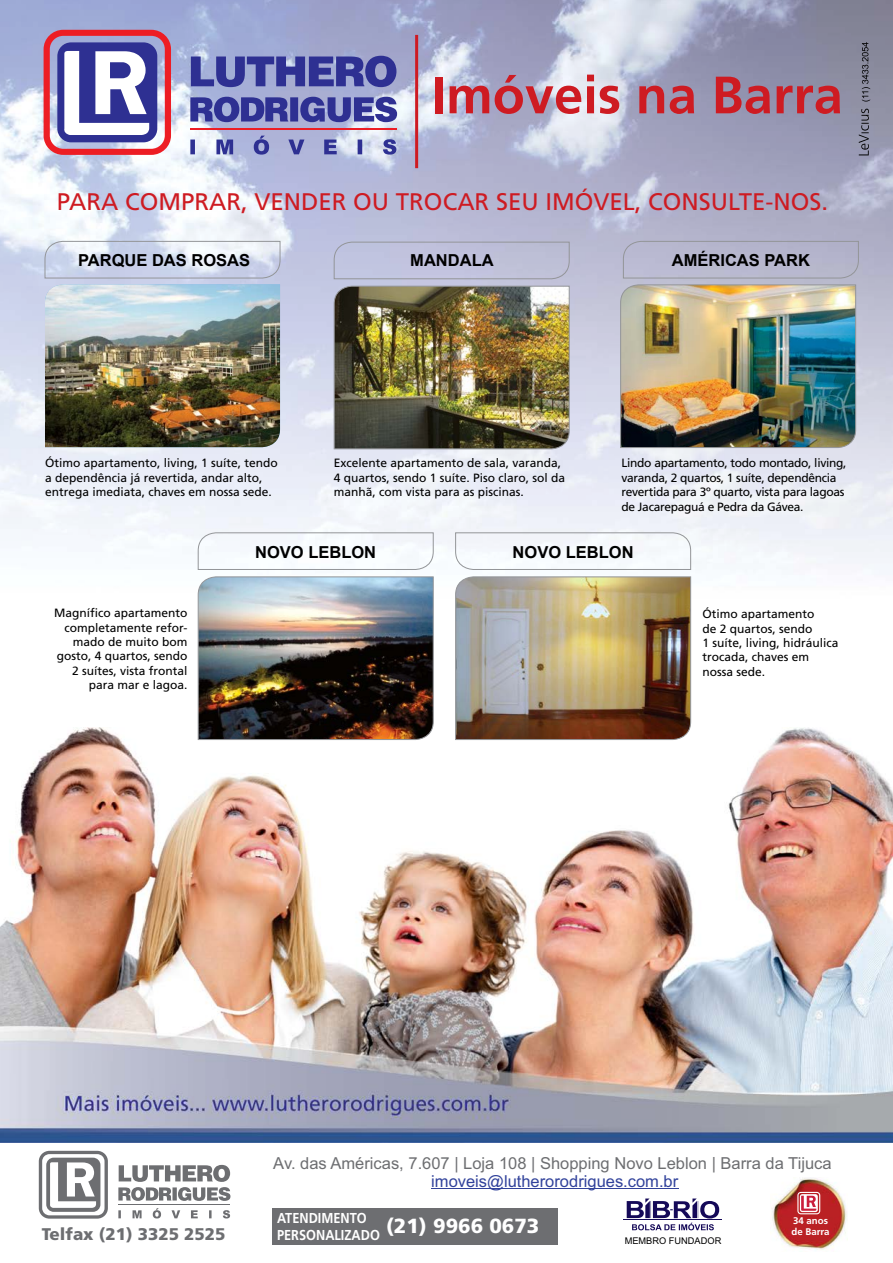
<style>
.page{position:relative;width:893px;height:1263px;background:#fff}
.page>*{position:absolute;margin:0;border:0;box-sizing:border-box;transform-origin:0 0}
.t1{font:700 52.5px "Frutiger";color:#ce1b22}
.t2{font:24px "Frutiger 55 Roman";color:#ce1b22}
.t3{font:900 16.95px "Frutiger";color:#6d6e71}
.t4{font:16.5px "Arial";color:#6d6e71}
.t5{font:700 16.5px "Arial";color:#000}
.t6{font:16.5px "Arial";color:#31429b}
.t7{font:700 14.4px/16.6px "Frutiger";color:#fff;scale:.89 1}
.t8{font:12px/14.4px "Frutiger 55 Roman";color:#000}
.t9{font:12px/14.4px "Frutiger 55 Roman";letter-spacing:-.025em;color:#000}
.t10{font:700 9.75px/11.2px "Frutiger";color:#fff}
.t11{font:9.3px "Arial";color:#000}
</style>
<div class="page">
<img style="left:0;top:727px;width:893px;height:415px">
<img style="left:0;top:0;width:893px;height:610px">
<div style="left:57px;top:42px;width:100px;height:100px;background:#2e3092;border-radius:14px"></div>
<div style="left:44px;top:30px;width:127px;height:125px;border:6px solid #ed1d24;border-radius:17px"></div>
<svg style="left:64px;top:51px;width:85px;height:84px"></svg>
<svg style="left:190px;top:56px;width:207px;height:66px;background:#666ab1"></svg>
<hr style="left:190px;top:128px;width:206px;height:1px;background:#ed1d24">
<svg style="left:190px;top:136px;width:206px;height:19px;background:#a3a9d2"></svg>
<hr style="left:415px;top:35px;width:3px;height:133px;background:#ce1b22">
<img style="left:771px;top:1178px;width:76px;height:72px">
<svg style="left:797px;top:1192px;width:23px;height:22px"></svg>
<hr style="left:431px;top:1188px;width:247px;height:1px;background:#31429b">
<svg style="left:39px;top:1151px;width:69px;height:67px"></svg>
<svg style="left:118px;top:1165px;width:112px;height:36px"></svg>
<hr style="left:118px;top:1204px;width:112px;height:1px;background:#6d6e71">
<svg style="left:118px;top:1208px;width:112px;height:10px"></svg>
<div style="left:272px;top:1208px;width:285px;height:36px;background:#6d6e71"></div>
<hr style="left:624px;top:1219px;width:98px;height:1px;background:#150958">
<svg style="left:627px;top:1198px;width:92px;height:32px"></svg>
<img style="left:197px;top:576px;width:237px;height:164px">
<img style="left:455px;top:576px;width:236px;height:164px">
<svg style="left:197px;top:532px;width:237px;height:38px"></svg>
<svg style="left:455px;top:532px;width:236px;height:38px"></svg>
<img style="left:620px;top:241px;width:239px;height:207px">
<img style="left:333px;top:241px;width:237px;height:209px">
<img style="left:44px;top:241px;width:237px;height:206px">
<svg style="left:862px;top:42px;width:8px;height:60px"></svg>
<svg style="left:859px;top:109px;width:10px;height:46px"></svg>
<h1 class="t1" style="left:431px;top:64px;width:413px">Imóveis na Barra</h1>
<h2 class="t2" style="left:57px;top:187px;width:773px">PARA COMPRAR, VENDER OU TROCAR SEU IMÓVEL, CONSULTE-NOS.</h2>
<h3 class="t5" style="left:78px;top:250px;width:174px">PARQUE DAS ROSAS</h3>
<h3 class="t5" style="left:410px;top:250px;width:85px">MANDALA</h3>
<h3 class="t5" style="left:672px;top:250px;width:140px">AMÉRICAS PARK</h3>
<p class="t8" style="left:45px;top:456px;width:234px">Ótimo apartamento, living, 1 suíte, tendo a dependência já revertida, andar alto, entrega imediata, chaves em nossa sede.</p>
<p class="t8" style="left:334px;top:456px;width:233px">Excelente apartamento de sala, varanda,<br>4 quartos, sendo 1 suíte. Piso claro, sol da manhã, com vista para as piscinas.</p>
<p class="t9" style="left:621px;top:456px;width:227px">Lindo apartamento, todo montado, living, varanda, 2 quartos, 1 suíte, dependência revertida para 3º quarto, vista para lagoas de Jacarepaguá e Pedra da Gávea.</p>
<h3 class="t5" style="left:255px;top:541px;width:120px">NOVO LEBLON</h3>
<h3 class="t5" style="left:513px;top:541px;width:120px">NOVO LEBLON</h3>
<p class="t8" style="left:54px;top:606px;width:135px;text-align:right">Magnífico apartamento completamente refor&shy;mado de muito bom gosto, 4 quartos, sendo<br>2 suítes, vista frontal para mar e lagoa.</p>
<p class="t8" style="left:702px;top:607px;width:138px">Ótimo apartamento<br>de 2 quartos, sendo<br>1 suíte, living, hidráulica trocada, chaves em nossa sede.</p>
<h3 class="t3" style="left:42px;top:1223px;width:185px">Telfax (21) 3325 2525</h3>
<h3 class="t4" style="left:273px;top:1152px;width:560px">Av. das Américas, 7.607 | Loja 108 | Shopping Novo Leblon | Barra da Tijuca</h3>
<h3 class="t6" style="left:431px;top:1170px;width:249px">imoveis@lutherorodrigues.com.br</h3>
<p class="t7" style="left:277px;top:1209px;width:296px">ATENDIMENTO<br>PERSONALIZADO <sup>(21)</sup> <sup>9966</sup> <sup>0673</sup></p>
<p class="t11" style="left:625px;top:1235px;width:98px">MEMBRO FUNDADOR</p>
<p class="t10" style="left:791px;top:1215px;width:40px">34 anos de Barra</p>
</div>
